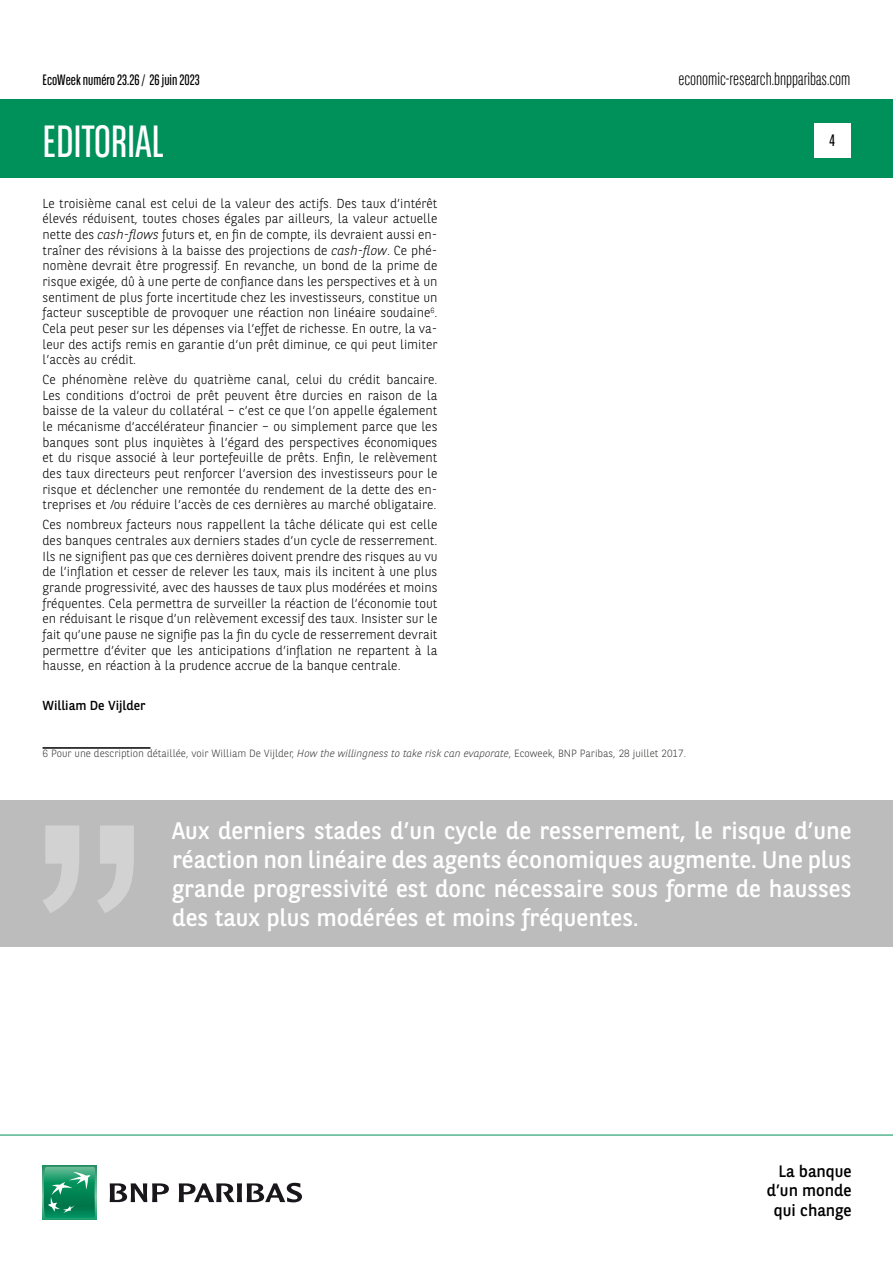
<style>
.page{position:relative;width:893px;height:1263px;background:#fff}
.page>*{position:absolute;margin:0;border:0;box-sizing:border-box;transform-origin:0 0}
.t1{font:45px "BNPP Sans Condensed";color:#fff}
.t2{font:24px/28.8px "BNPP Sans";color:#fff;text-align:justify}
.t3{font:300 18px "BNPP Sans Condensed";color:#000}
.t4{font:16.5px/19.8px "BNPP Sans";color:#000;text-align:right}
.t5{font:16.5px "BNPP Sans Condensed";color:#000}
.t6{font:15px "BNPP Sans Condensed";color:#000}
.t7{font:300 13.05px/15.6px "BNPP Sans";color:#000;text-align:justify}
.t8{font:13.05px "BNPP Sans";color:#000}
.t9{font:300 10.5px "BNPP Sans";color:#3c3c3b}
.s1{font-style:italic}
.s2{font-size:22.5px}
</style>
<div class="page">
<div style="left:1px;top:99px;width:892px;height:78px;background:#00915b"></div>
<svg style="left:43px;top:1166px;width:53px;height:53px"></svg>
<svg style="left:44px;top:1167px;width:51px;height:51px;background:#26996e"></svg>
<svg style="left:110px;top:1183px;width:59px;height:19px"></svg>
<svg style="left:179px;top:1183px;width:123px;height:19px"></svg>
<hr style="left:0;top:1135px;width:893px;height:1px;background:#00915b">
<div style="left:814px;top:123px;width:36px;height:34px;background:#fff"></div>
<hr style="left:43px;top:747px;width:108px;height:2px;background:#000">
<div style="left:0;top:800px;width:892px;height:147px;background:#bcbcbc"></div>
<svg style="left:43px;top:825px;width:91px;height:88px"></svg>
<p class="t6" style="left:43px;top:70px;width:159px">EcoWeek numéro 23.26 / 26 juin 2023</p>
<h3 class="t3" style="left:678px;top:67px;width:174px">economic-research.bnpparibas.com</h3>
<h1 class="t1" style="left:43px;top:113px;width:123px">EDITORIAL</h1>
<p class="t7" style="left:43px;top:195px;width:396px">Le troisième canal est celui de la valeur des actifs. Des taux d’intérêt élevés réduisent, toutes choses égales par ailleurs, la valeur actuelle nette des <span class="s1">cash-flows</span> futurs et, en fin de compte, ils devraient aussi en&shy;traîner des révisions à la baisse des projections de <span class="s1">cash-flow</span>. Ce phé&shy;nomène devrait être progressif. En revanche, un bond de la prime de risque exigée, dû à une perte de confiance dans les perspectives et à un sentiment de plus forte incertitude chez les investisseurs, constitue un facteur susceptible de provoquer une réaction non linéaire soudaine<sup>6</sup>.<br>Cela peut peser sur les dépenses via l’effet de richesse. En outre, la va&shy;leur des actifs remis en garantie d’un prêt diminue, ce qui peut limiter l’accès au crédit.</p>
<p class="t7" style="left:43px;top:371px;width:396px">Ce phénomène relève du quatrième canal, celui du crédit bancaire.<br>Les conditions d’octroi de prêt peuvent être durcies en raison de la baisse de la valeur du collatéral – c’est ce que l’on appelle également le mécanisme d’accélérateur financier – ou simplement parce que les banques sont plus inquiètes à l’égard des perspectives économiques et du risque associé à leur portefeuille de prêts. Enfin, le relèvement des taux directeurs peut renforcer l’aversion des investisseurs pour le risque et déclencher une remontée du rendement de la dette des en&shy;treprises et /ou réduire l’accès de ces dernières au marché obligataire.</p>
<p class="t7" style="left:43px;top:516px;width:396px">Ces nombreux facteurs nous rappellent la tâche délicate qui est celle des banques centrales aux derniers stades d’un cycle de resserrement.<br>Ils ne signifient pas que ces dernières doivent prendre des risques au vu de l’inflation et cesser de relever les taux, mais ils incitent à une plus grande progressivité, avec des hausses de taux plus modérées et moins fréquentes. Cela permettra de surveiller la réaction de l’économie tout en réduisant le risque d’un relèvement excessif des taux. Insister sur le fait qu’une pause ne signifie pas la fin du cycle de resserrement devrait permettre d’éviter que les anticipations d’inflation ne repartent à la hausse, en réaction à la prudence accrue de la banque centrale.</p>
<p class="t8" style="left:43px;top:697px;width:105px">William De Vijlder</p>
<p class="t9" style="left:43px;top:746px;width:645px">6 Pour une description détaillée, voir William De Vijlder, <span class="s1">How the willingness to take risk can evaporate</span>, Ecoweek, BNP Paribas, 28 juillet 2017.</p>
<p class="t5" style="left:829px;top:130px;width:7px">4</p>
<p class="t2" style="left:172px;top:815px;width:681px">Aux derniers stades d’un cycle de resserrement, le risque d’une réaction non linéaire des agents économiques augmente. Une plus grande progressivité est donc nécessaire sous forme de hausses des taux plus modérées et moins fréquentes<span class="s2">.</span></p>
<p class="t4" style="left:767px;top:1160px;width:86px">La banque d’un monde qui change</p>
</div>
